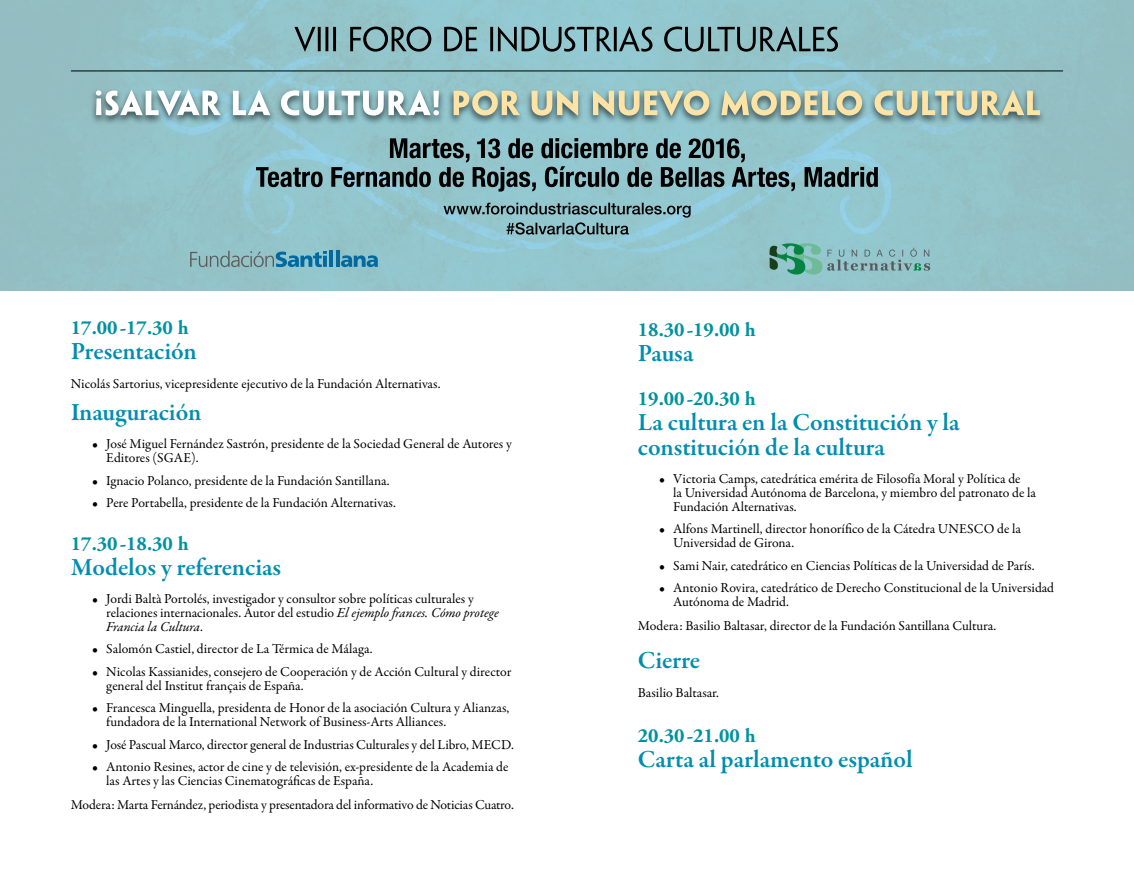
<style>
.page{position:relative;width:1134px;height:869px;background:#fff}
.page>*{position:absolute;margin:0;border:0;box-sizing:border-box;transform-origin:0 0}
.t1{font:600 25px/25px "Garamond Premr Pro";letter-spacing:-.005em;color:#008eb0}
.t2{font:700 20px "Adobe Garamond Pro";color:#00929f}
.t3{font:13.75px/13.8px "Garamond Premr Pro";letter-spacing:-.005em;color:#000}
.s1{font-style:italic}
</style>
<div class="page">
<div style="left:0;top:0;width:1134px;height:291px;background:#93c3c9"></div>
<div style="left:447px;top:88px;width:599px;height:37px;background:#000;opacity:.6"></div>
<svg style="left:454px;top:90px;width:586px;height:25px"></svg>
<div style="left:90px;top:88px;width:355px;height:37px;background:#000;opacity:.6"></div>
<svg style="left:96px;top:90px;width:343px;height:25px"></svg>
<svg style="left:443px;top:202px;width:248px;height:32px"></svg>
<svg style="left:256px;top:138px;width:622px;height:53px"></svg>
<svg style="left:294px;top:26px;width:544px;height:26px"></svg>
<hr style="left:71px;top:71px;width:992px;height:1px;background:#000">
<svg style="left:770px;top:243px;width:160px;height:31px"></svg>
<svg style="left:190px;top:250px;width:137px;height:17px"></svg>
<hr style="left:329px;top:250px;width:4px;height:17px;background:#006aa0">
<hr style="left:336px;top:250px;width:3px;height:17px;background:#006aa0">
<svg style="left:341px;top:255px;width:37px;height:12px"></svg>
<h2 class="t2" style="left:71px;top:315px;width:119px">17.00-17.30 h</h2>
<h1 class="t1" style="left:71px;top:339px;width:128px">Presentación</h1>
<p class="t3" style="left:71px;top:377px;width:371px">Nicolás Sartorius, vicepresidente ejecutivo de la Fundación Alternativas.</p>
<h1 class="t1" style="left:71px;top:400px;width:132px">Inauguración</h1>
<p class="t3" style="left:106px;top:437px;width:407px;text-indent:-14px">• José Miguel Fernández Sastrón, presidente de la Sociedad General de Autores y<br>Editores (SGAE).</p>
<p class="t3" style="left:92px;top:473px;width:299px">• Ignacio Polanco, presidente de la Fundación Santillana.</p>
<p class="t3" style="left:92px;top:496px;width:305px">• Pere Portabella, presidente de la Fundación Alternativas.</p>
<h2 class="t2" style="left:71px;top:532px;width:119px">17.30-18.30 h</h2>
<h1 class="t1" style="left:71px;top:555px;width:212px">Modelos y referencias</h1>
<p class="t3" style="left:106px;top:592px;width:394px;text-indent:-14px">• Jordi Baltà Portolés, investigador y consultor sobre políticas culturales y relaciones internacionales. Autor del estudio <span class="s1">El ejemplo frances. Cómo protege<br>Francia la Cultura</span>.</p>
<p class="t3" style="left:92px;top:642px;width:282px">• Salomón Castiel, director de La Térmica de Málaga.</p>
<p class="t3" style="left:106px;top:664px;width:407px;text-indent:-14px">• Nicolas Kassianides, consejero de Cooperación y de Acción Cultural y director general del Institut français de España.</p>
<p class="t3" style="left:106px;top:701px;width:405px;text-indent:-14px">• Francesca Minguella, presidenta de Honor de la asociación Cultura y Alianzas, fundadora de la International Network of Business-Arts Alliances.</p>
<p class="t3" style="left:92px;top:737px;width:423px">• José Pascual Marco, director general de Industrias Culturales y del Libro, MECD.</p>
<p class="t3" style="left:106px;top:760px;width:404px;text-indent:-14px">• Antonio Resines, actor de cine y de televisión, ex-presidente de la Academia de las Artes y las Ciencias Cinematográficas de España.</p>
<p class="t3" style="left:71px;top:797px;width:444px">Modera: Marta Fernández, periodista y presentadora del informativo de Noticias Cuatro.</p>
<h2 class="t2" style="left:638px;top:318px;width:119px">18.30-19.00 h</h2>
<h1 class="t1" style="left:638px;top:341px;width:57px">Pausa</h1>
<h2 class="t2" style="left:638px;top:387px;width:119px">19.00-20.30 h</h2>
<h1 class="t1" style="left:638px;top:410px;width:323px">La cultura en la Constitución y la constitución de la cultura</h1>
<p class="t3" style="left:673px;top:472px;width:364px;text-indent:-14px">• Victoria Camps, catedrática emérita de Filosofía Moral y Política de<br>la Universidad Autónoma de Barcelona, y miembro del patronato de la<br>Fundación Alternativas.</p>
<p class="t3" style="left:673px;top:522px;width:349px;text-indent:-14px">• Alfons Martinell, director honorífico de la Cátedra UNESCO de la<br>Universidad de Girona.</p>
<p class="t3" style="left:659px;top:558px;width:377px">• Sami Nair, catedrático en Ciencias Políticas de la Universidad de París.</p>
<p class="t3" style="left:673px;top:581px;width:382px;text-indent:-14px">• Antonio Rovira, catedrático de Derecho Constitucional de la Universidad<br>Autónoma de Madrid.</p>
<p class="t3" style="left:638px;top:618px;width:360px">Modera: Basilio Baltasar, director de la Fundación Santillana Cultura.</p>
<h1 class="t1" style="left:638px;top:648px;width:64px">Cierre</h1>
<p class="t3" style="left:638px;top:686px;width:83px">Basilio Baltasar.</p>
<h2 class="t2" style="left:638px;top:723px;width:119px">20.30-21.00 h</h2>
<h1 class="t1" style="left:638px;top:746px;width:276px">Carta al parlamento español</h1>
</div>
